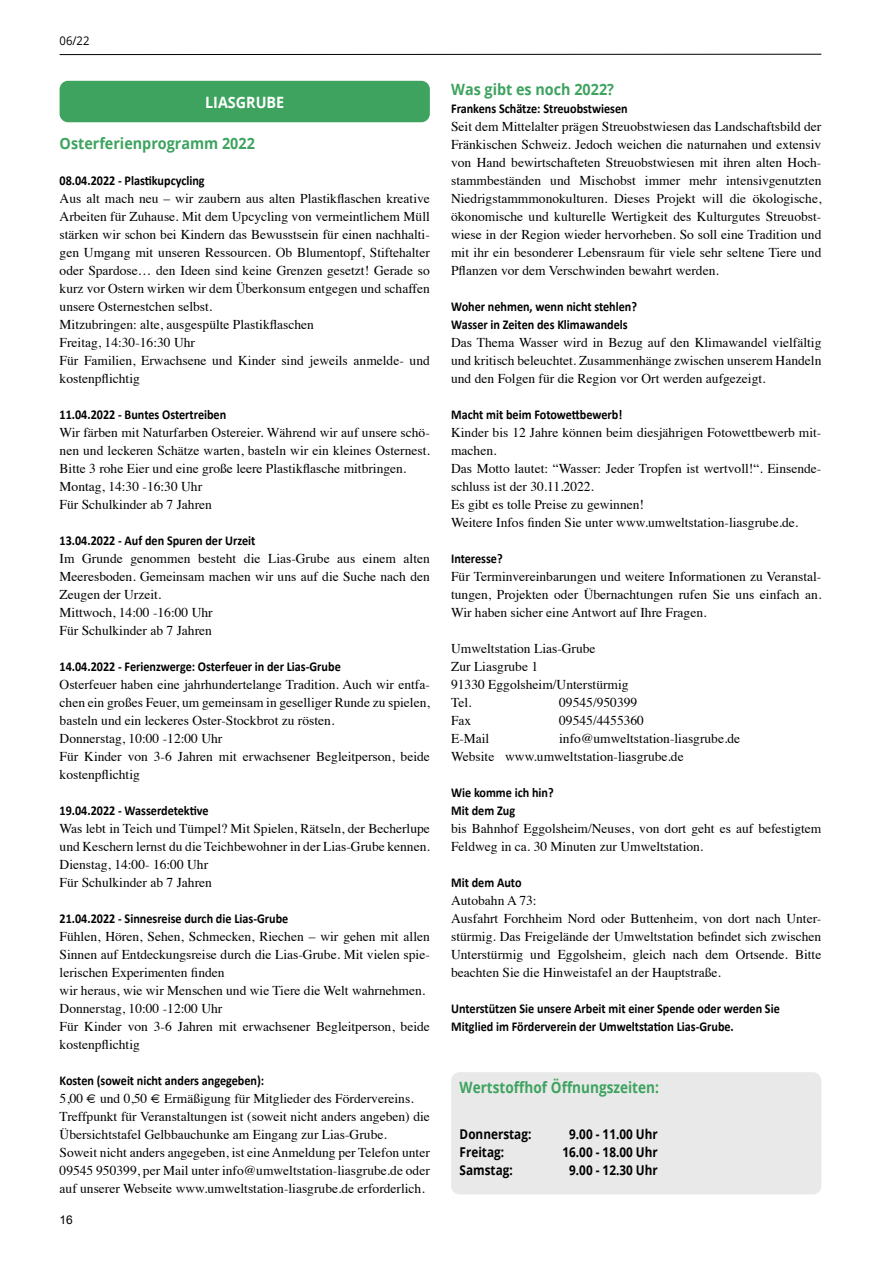
<style>
.page{position:relative;width:881px;height:1263px;background:#fff}
.page>*{position:absolute;margin:0;border:0;box-sizing:border-box;transform-origin:0 0}
.t1{font:700 15.6px "Open Sans";color:#3da35f;scale:.92 1}
.t2{font:700 15.6px "Open Sans";color:#3da35f;scale:.87 1}
.t3{font:700 15.6px "Open Sans";color:#fff;scale:.92 1}
.t4{font:13.5px/18px "Times";color:#000}
.t5{font:700 13.5px/18px "Calibri";color:#000;scale:.9 1}
.t6{font:700 13.5px "Open Sans";color:#000;scale:.87 1}
.t7{font:12px "Open Sans";color:#000;scale:.94 1}
.t8{font:12px "Arial";color:#000}
</style>
<div class="page">
<hr style="left:60px;top:54px;width:761px;height:1px;background:#000">
<div style="left:60px;top:81px;width:369px;height:41px;background:#3da35f;border-radius:9px"></div>
<div style="left:451px;top:1072px;width:370px;height:122px;background:#e9e9e9;border-radius:9px"></div>
<p class="t7" style="left:60px;top:32px;width:33px">06/22</p>
<p class="t3" style="left:205px;top:91px;width:87px">LIASGRUBE</p>
<p class="t1" style="left:60px;top:132px;width:214px">Osterferienprogramm 2022</p>
<p class="t5" style="left:60px;top:171px;width:163px">08.04.2022 - Plastikupcycling</p>
<p class="t4" style="left:60px;top:188px;width:371px">Aus alt mach neu – wir zaubern aus alten Plastikflaschen kreative Arbeiten für Zuhause. Mit dem Upcycling von vermeintlichem Müll stärken wir schon bei Kindern das Bewusstsein für einen nachhalti&shy;gen Umgang mit unseren Ressourcen. Ob Blumentopf, Stiftehalter oder Spardose… den Ideen sind keine Grenzen gesetzt! Gerade so kurz vor Ostern wirken wir dem Überkonsum entgegen und schaffen unsere Osternestchen selbst.<br>Mitzubringen: alte, ausgespülte Plastikflaschen<br>Freitag, 14:30-16:30 Uhr<br>Für Familien, Erwachsene und Kinder sind jeweils anmelde- und kostenpflichtig</p>
<p class="t5" style="left:60px;top:405px;width:187px">11.04.2022 - Buntes Ostertreiben</p>
<p class="t4" style="left:60px;top:422px;width:371px">Wir färben mit Naturfarben Ostereier. Während wir auf unsere schö&shy;nen und leckeren Schätze warten, basteln wir ein kleines Osternest.<br>Bitte 3 rohe Eier und eine große leere Plastikflasche mitbringen.<br>Montag, 14:30 -16:30 Uhr<br>Für Schulkinder ab 7 Jahren</p>
<p class="t5" style="left:60px;top:531px;width:219px">13.04.2022 - Auf den Spuren der Urzeit</p>
<p class="t4" style="left:60px;top:548px;width:371px">Im Grunde genommen besteht die Lias-Grube aus einem alten Meeresboden. Gemeinsam machen wir uns auf die Suche nach den Zeugen der Urzeit.<br>Mittwoch, 14:00 -16:00 Uhr<br>Für Schulkinder ab 7 Jahren</p>
<p class="t5" style="left:60px;top:657px;width:314px">14.04.2022 - Ferienzwerge: Osterfeuer in der Lias-Grube</p>
<p class="t4" style="left:60px;top:674px;width:371px">Osterfeuer haben eine jahrhundertelange Tradition. Auch wir entfa&shy;chen ein großes Feuer, um gemeinsam in geselliger Runde zu spielen, basteln und ein leckeres Oster-Stockbrot zu rösten.<br>Donnerstag, 10:00 -12:00 Uhr<br>Für Kinder von 3-6 Jahren mit erwachsener Begleitperson, beide kostenpflichtig</p>
<p class="t5" style="left:60px;top:801px;width:167px">19.04.2022 - Wasserdetektive</p>
<p class="t4" style="left:60px;top:818px;width:371px">Was lebt in Teich und Tümpel? Mit Spielen, Rätseln, der Becherlupe und Keschern lernst du die Teichbewohner in der Lias-Grube kennen.<br>Dienstag, 14:00- 16:00 Uhr<br>Für Schulkinder ab 7 Jahren</p>
<p class="t5" style="left:60px;top:909px;width:255px">21.04.2022 - Sinnesreise durch die Lias-Grube</p>
<p class="t4" style="left:60px;top:926px;width:371px">Fühlen, Hören, Sehen, Schmecken, Riechen – wir gehen mit allen Sinnen auf Entdeckungsreise durch die Lias-Grube. Mit vielen spie&shy;lerischen Experimenten finden<br>wir heraus, wie wir Menschen und wie Tiere die Welt wahrnehmen.<br>Donnerstag, 10:00 -12:00 Uhr<br>Für Kinder von 3-6 Jahren mit erwachsener Begleitperson, beide kostenpflichtig</p>
<p class="t5" style="left:60px;top:1071px;width:229px">Kosten (soweit nicht anders angegeben):</p>
<p class="t4" style="left:60px;top:1088px;width:371px">5,00 € und 0,50 € Ermäßigung für Mitglieder des Fördervereins.<br>Treffpunkt für Veranstaltungen ist (soweit nicht anders angeben) die Übersichtstafel Gelbbauchunke am Eingang zur Lias-Grube.<br>Soweit nicht anders angegeben, ist eine Anmeldung per Telefon unter 09545 950399, per Mail unter info@umweltstation-liasgrube.de oder auf unserer Webseite www.umweltstation-liasgrube.de erforderlich.</p>
<p class="t8" style="left:60px;top:1212px;width:15px">16</p>
<p class="t1" style="left:451px;top:78px;width:178px">Was gibt es noch 2022?</p>
<p class="t5" style="left:451px;top:99px;width:198px">Frankens Schätze: Streuobstwiesen</p>
<p class="t4" style="left:451px;top:116px;width:371px;text-align:justify">Seit dem Mittelalter prägen Streuobstwiesen das Landschaftsbild der Fränkischen Schweiz. Jedoch weichen die naturnahen und extensiv von Hand bewirtschafteten Streuobstwiesen mit ihren alten Hoch&shy;stammbeständen und Mischobst immer mehr intensivgenutzten Niedrigstammmonokulturen. Dieses Projekt will die ökologische, ökonomische und kulturelle Wertigkeit des Kulturgutes Streuobst&shy;wiese in der Region wieder hervorheben. So soll eine Tradition und mit ihr ein besonderer Lebensraum für viele sehr seltene Tiere und Pflanzen vor dem Verschwinden bewahrt werden.</p>
<p class="t5" style="left:451px;top:297px;width:208px">Woher nehmen, wenn nicht stehlen?<br>Wasser in Zeiten des Klimawandels</p>
<p class="t4" style="left:451px;top:332px;width:371px;text-align:justify">Das Thema Wasser wird in Bezug auf den Klimawandel vielfältig und kritisch beleuchtet. Zusammenhänge zwischen unserem Handeln und den Folgen für die Region vor Ort werden aufgezeigt.</p>
<p class="t5" style="left:451px;top:405px;width:192px">Macht mit beim Fotowettbewerb!</p>
<p class="t4" style="left:451px;top:422px;width:371px">Kinder bis 12 Jahre können beim diesjährigen Fotowettbewerb mit&shy;machen.<br>Das Motto lautet: “Wasser: Jeder Tropfen ist wertvoll!“. Einsende&shy;schluss ist der 30.11.2022.<br>Es gibt es tolle Preise zu gewinnen!<br>Weitere Infos finden Sie unter www.umweltstation-liasgrube.de.</p>
<p class="t5" style="left:451px;top:549px;width:59px">Interesse?</p>
<p class="t4" style="left:451px;top:566px;width:371px;text-align:justify">Für Terminvereinbarungen und weitere Informationen zu Veranstal&shy;tungen, Projekten oder Übernachtungen rufen Sie uns einfach an.<br>Wir haben sicher eine Antwort auf Ihre Fragen.</p>
<p class="t4" style="left:451px;top:638px;width:179px">Umweltstation Lias-Grube<br>Zur Liasgrube 1<br>91330 Eggolsheim/Unterstürmig<br>Tel.</p>
<p class="t4" style="left:559px;top:692px;width:80px">09545/950399</p>
<p class="t4" style="left:451px;top:710px;width:22px">Fax</p>
<p class="t4" style="left:559px;top:710px;width:86px">09545/4455360</p>
<p class="t4" style="left:451px;top:728px;width:40px">E-Mail</p>
<p class="t4" style="left:451px;top:728px;width:290px;text-indent:108px">info@umweltstation-liasgrube.de<br>Website www.umweltstation-liasgrube.de</p>
<p class="t5" style="left:451px;top:783px;width:115px">Wie komme ich hin?<br>Mit dem Zug</p>
<p class="t4" style="left:451px;top:818px;width:371px">bis Bahnhof Eggolsheim/Neuses, von dort geht es auf befestigtem<br>Feldweg in ca. 30 Minuten zur Umweltstation.</p>
<p class="t5" style="left:451px;top:873px;width:80px">Mit dem Auto</p>
<p class="t4" style="left:451px;top:890px;width:371px">Autobahn A 73:<br>Ausfahrt Forchheim Nord oder Buttenheim, von dort nach Unter&shy;stürmig. Das Freigelände der Umweltstation befindet sich zwischen Unterstürmig und Eggolsheim, gleich nach dem Ortsende. Bitte beachten Sie die Hinweistafel an der Hauptstraße.</p>
<p class="t5" style="left:451px;top:999px;width:366px">Unterstützen Sie unsere Arbeit mit einer Spende oder werden Sie<br>Mitglied im Förderverein der Umweltstation Lias-Grube.</p>
<p class="t2" style="left:459px;top:1076px;width:230px">Wertstoffhof Öffnungszeiten:</p>
<p class="t6" style="left:459px;top:1124px;width:84px">Donnerstag:</p>
<p class="t6" style="left:569px;top:1124px;width:103px">9.00 - 11.00 Uhr</p>
<p class="t6" style="left:459px;top:1142px;width:53px">Freitag:</p>
<p class="t6" style="left:562px;top:1142px;width:111px">16.00 - 18.00 Uhr</p>
<p class="t6" style="left:459px;top:1160px;width:63px">Samstag:</p>
<p class="t6" style="left:569px;top:1160px;width:103px">9.00 - 12.30 Uhr</p>
</div>
